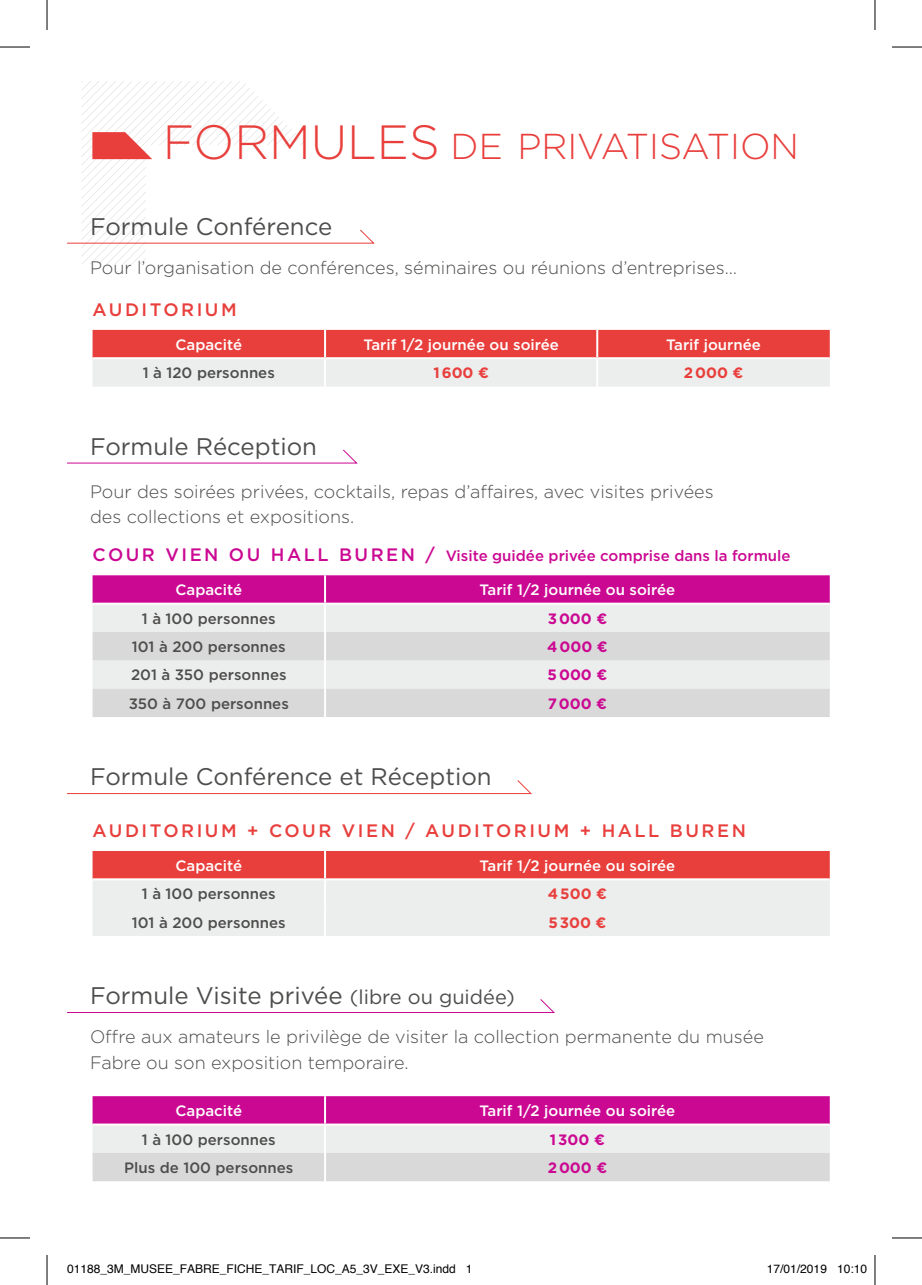
<style>
.page{position:relative;width:922px;height:1285px;background:#fff}
.page>*{position:absolute;margin:0;border:0;box-sizing:border-box;transform-origin:0 0}
.t1{font:300 36px "Gotham";color:#e83f3c}
.t2{font:24px "Gotham";color:#4d4d4c}
.t3{font:300 18px/25.6px "Gotham";color:#4d4d4c}
.t4{font:500 18px "Gotham";letter-spacing:.14em;color:#e83f3c}
.t5{font:500 15px "Gotham";color:#4d4d4c}
.t6{font:500 15px "Gotham";color:#fff}
.t7{font:500 15px "Gotham";color:#cb0892}
.t8{font:700 15px "Gotham";color:#cb0892}
.t9{font:700 15px "Gotham";color:#e83f3c}
.t10{font:12px "Helvetica";color:#000}
.s1{font-size:48px}
.s2{font-size:18px}
.s3{font-size:20px}
</style>
<div class="page">
<svg style="left:67px;top:81px;width:308px;height:183px"></svg>
<svg style="left:93px;top:330px;width:737px;height:56px;background:#ea9694"></svg>
<hr style="left:324px;top:330px;width:2px;height:27px;background:#fff">
<hr style="left:596px;top:330px;width:2px;height:27px;background:#fff">
<hr style="left:93px;top:357px;width:232px;height:2px;background:#fff">
<hr style="left:325px;top:357px;width:272px;height:2px;background:#fff">
<hr style="left:324px;top:359px;width:2px;height:27px;background:#fff">
<hr style="left:597px;top:357px;width:233px;height:2px;background:#fff">
<hr style="left:596px;top:359px;width:2px;height:27px;background:#fff">
<svg style="left:67px;top:449px;width:291px;height:15px"></svg>
<div style="left:93px;top:575px;width:737px;height:27px;background:#cb0892"></div>
<div style="left:93px;top:605px;width:737px;height:27px;background:#eceded"></div>
<svg style="left:93px;top:632px;width:737px;height:85px;background:#dfdfdf"></svg>
<hr style="left:324px;top:575px;width:2px;height:27px;background:#fff">
<hr style="left:324px;top:604px;width:2px;height:28px;background:#fff">
<hr style="left:324px;top:632px;width:2px;height:28px;background:#fff">
<hr style="left:324px;top:660px;width:2px;height:29px;background:#fff">
<hr style="left:324px;top:689px;width:2px;height:28px;background:#fff">
<svg style="left:67px;top:780px;width:465px;height:14px"></svg>
<svg style="left:93px;top:851px;width:737px;height:85px;background:#eab4b3"></svg>
<hr style="left:324px;top:851px;width:2px;height:27px;background:#fff">
<hr style="left:93px;top:878px;width:232px;height:2px;background:#fff">
<hr style="left:325px;top:878px;width:505px;height:2px;background:#fff">
<hr style="left:324px;top:880px;width:2px;height:27px;background:#fff">
<hr style="left:324px;top:907px;width:2px;height:29px;background:#fff">
<svg style="left:67px;top:999px;width:488px;height:14px"></svg>
<svg style="left:93px;top:1096px;width:737px;height:85px;background:#db9cc8"></svg>
<hr style="left:324px;top:1096px;width:2px;height:27px;background:#fff">
<hr style="left:93px;top:1123px;width:232px;height:2px;background:#fff">
<hr style="left:325px;top:1123px;width:505px;height:2px;background:#fff">
<hr style="left:324px;top:1125px;width:2px;height:28px;background:#fff">
<hr style="left:324px;top:1153px;width:2px;height:28px;background:#fff">
<hr style="left:0;top:47px;width:30px;height:1px;background:#000">
<hr style="left:892px;top:47px;width:30px;height:1px;background:#000">
<hr style="left:0;top:1237px;width:30px;height:1px;background:#000">
<hr style="left:892px;top:1237px;width:30px;height:1px;background:#000">
<hr style="left:47px;top:0;width:1px;height:30px;background:#000">
<hr style="left:47px;top:1255px;width:1px;height:30px;background:#000">
<hr style="left:874px;top:0;width:1px;height:30px;background:#000">
<hr style="left:874px;top:1255px;width:1px;height:30px;background:#000">
<h1 class="t1" style="left:163px;top:124px;width:637px"><span class="s1">FORMULES</span> DE PRIVATISATION</h1>
<h2 class="t2" style="left:90px;top:211px;width:244px">Formule Conférence</h2>
<p class="t3" style="left:90px;top:254px;width:648px">Pour l’organisation de conférences, séminaires ou réunions d’entreprises…</p>
<p class="t4" style="left:93px;top:297px;width:146px">AUDITORIUM</p>
<p class="t6" style="left:175px;top:335px;width:68px">Capacité</p>
<p class="t6" style="left:363px;top:335px;width:197px">Tarif 1/2 journée ou soirée</p>
<p class="t6" style="left:666px;top:335px;width:96px">Tarif journée</p>
<p class="t5" style="left:143px;top:363px;width:134px">1 à 120 personnes</p>
<p class="t9" style="left:433px;top:363px;width:57px">1 600 €</p>
<p class="t9" style="left:684px;top:363px;width:61px">2 000 €</p>
<h2 class="t2" style="left:90px;top:431px;width:229px">Formule Réception</h2>
<p class="t3" style="left:90px;top:478px;width:625px">Pour des soirées privées, cocktails, repas d’affaires, avec visites privées des collections et expositions.</p>
<p class="t7" style="left:93px;top:546px;width:699px"><span class="s2">COUR VIEN OU HALL BUREN /</span> Visite guidée privée comprise dans la formule</p>
<p class="t6" style="left:175px;top:580px;width:68px">Capacité</p>
<p class="t6" style="left:480px;top:580px;width:197px">Tarif 1/2 journée ou soirée</p>
<p class="t5" style="left:142px;top:608px;width:135px">1 à 100 personnes</p>
<p class="t8" style="left:548px;top:608px;width:61px">3 000 €</p>
<p class="t5" style="left:132px;top:637px;width:155px">101 à 200 personnes</p>
<p class="t8" style="left:547px;top:637px;width:62px">4 000 €</p>
<p class="t5" style="left:131px;top:665px;width:157px">201 à 350 personnes</p>
<p class="t8" style="left:547px;top:665px;width:61px">5 000 €</p>
<p class="t5" style="left:129px;top:693px;width:162px">350 à 700 personnes</p>
<p class="t8" style="left:548px;top:693px;width:61px">7 000 €</p>
<h2 class="t2" style="left:90px;top:761px;width:403px">Formule Conférence et Réception</h2>
<p class="t4" style="left:93px;top:818px;width:655px">AUDITORIUM + COUR VIEN / AUDITORIUM + HALL BUREN</p>
<p class="t6" style="left:175px;top:856px;width:68px">Capacité</p>
<p class="t6" style="left:480px;top:856px;width:197px">Tarif 1/2 journée ou soirée</p>
<p class="t5" style="left:142px;top:884px;width:135px">1 à 100 personnes</p>
<p class="t9" style="left:548px;top:884px;width:60px">4 500 €</p>
<p class="t5" style="left:132px;top:912px;width:155px">101 à 200 personnes</p>
<p class="t9" style="left:548px;top:912px;width:59px">5 300 €</p>
<h2 class="t2" style="left:90px;top:980px;width:426px">Formule Visite privée <span class="s3">(libre ou guidée)</span></h2>
<p class="t3" style="left:90px;top:1023px;width:675px">Offre aux amateurs le privilège de visiter la collection permanente du musée<br>Fabre ou son exposition temporaire.</p>
<p class="t6" style="left:175px;top:1101px;width:68px">Capacité</p>
<p class="t6" style="left:480px;top:1101px;width:197px">Tarif 1/2 journée ou soirée</p>
<p class="t5" style="left:142px;top:1129px;width:135px">1 à 100 personnes</p>
<p class="t8" style="left:550px;top:1129px;width:56px">1 300 €</p>
<p class="t5" style="left:124px;top:1157px;width:171px">Plus de 100 personnes</p>
<p class="t8" style="left:548px;top:1157px;width:61px">2 000 €</p>
<p class="t10" style="left:67px;top:1259px;width:407px">01188_3M_MUSEE_FABRE_FICHE_TARIF_LOC_A5_3V_EXE_V3.indd 1</p>
<p class="t10" style="left:767px;top:1259px;width:102px">17/01/2019 10:10</p>
</div>
